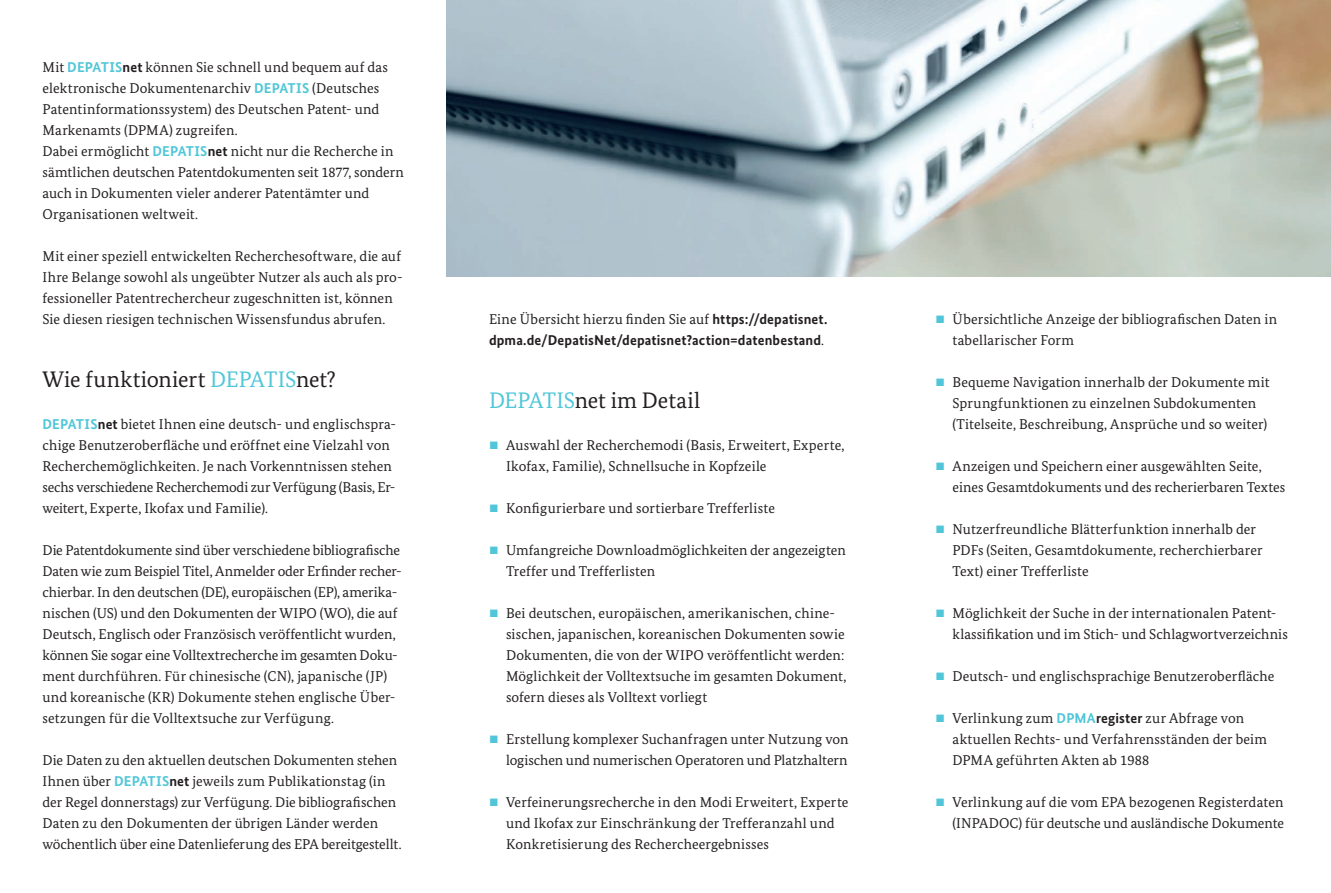
<style>
.page{position:relative;width:1331px;height:893px;background:#fff}
.page>*{position:absolute;margin:0;border:0;box-sizing:border-box;transform-origin:0 0}
.t1{font:22.5px "Bundes Serif";color:#231f20}
.t2{font:14.25px/21px "Bundes Serif";letter-spacing:.005em;color:#231f20}
.t3{font:700 14.25px/21px "Bundes Sans";letter-spacing:.01em;color:#231f20}
.s1{font-family:"Bundes Sans";font-weight:700;color:#51c6d8}
.s2{font-family:"Bundes Sans";font-weight:700}
.s3{color:#51c6d8}
.s4{font-family:"Bundes Serif";font-weight:400}
</style>
<div class="page">
<img style="left:446px;top:0;width:885px;height:276px">
<p class="t2" style="left:43px;top:56px;width:363px">Mit <span class="s1">DEPATIS</span><span class="s2">net</span> können Sie schnell und bequem auf das elektronische Dokumentenarchiv <span class="s1">DEPATIS</span> (Deutsches Patentinformationssystem) des Deutschen Patent- und Markenamts (DPMA) zugreifen.<br>Dabei ermöglicht <span class="s1">DEPATIS</span><span class="s2">net</span> nicht nur die Recherche in sämtlichen deutschen Patentdokumenten seit 1877, sondern auch in Dokumenten vieler anderer Patentämter und Organisationen weltweit.</p>
<p class="t2" style="left:43px;top:246px;width:362px">Mit einer speziell entwickelten Recherchesoftware, die auf Ihre Belange sowohl als ungeübter Nutzer als auch als pro&shy;fessioneller Patentrechercheur zugeschnitten ist, können Sie diesen riesigen technischen Wissensfundus abrufen.</p>
<h2 class="t1" style="left:43px;top:366px;width:295px">Wie funktioniert <span class="s3">DEPATIS</span>net?</h2>
<p class="t2" style="left:43px;top:413px;width:355px"><span class="s1">DEPATIS</span><span class="s2">net</span> bietet Ihnen eine deutsch- und englischspra&shy;chige Benutzeroberfläche und eröffnet eine Vielzahl von Recherchemöglichkeiten. Je nach Vorkenntnissen stehen sechs verschiedene Recherchemodi zur Verfügung (Basis, Er&shy;weitert, Experte, Ikofax und Familie).</p>
<p class="t2" style="left:43px;top:540px;width:361px">Die Patentdokumente sind über verschiedene bibliografische Daten wie zum Beispiel Titel, Anmelder oder Erfinder recher&shy;chierbar. In den deutschen (DE), europäischen (EP), amerika&shy;nischen (US) und den Dokumenten der WIPO (WO), die auf Deutsch, Englisch oder Französisch veröffentlicht wurden, können Sie sogar eine Volltextrecherche im gesamten Doku&shy;ment durchführen. Für chinesische (CN), japanische (JP) und koreanische (KR) Dokumente stehen englische Über&shy;setzungen für die Volltextsuche zur Verfügung.</p>
<p class="t2" style="left:43px;top:750px;width:360px">Die Daten zu den aktuellen deutschen Dokumenten stehen Ihnen über <span class="s1">DEPATIS</span><span class="s2">net</span> jeweils zum Publikationstag (in der Regel donnerstags) zur Verfügung. Die bibliografischen Daten zu den Dokumenten der übrigen Länder werden wöchentlich über eine Datenlieferung des EPA bereitgestellt.</p>
<p class="t3" style="left:489px;top:309px;width:340px"><span class="s4">Eine Übersicht hierzu finden Sie auf</span> https://depatisnet. dpma.de/DepatisNet/depatisnet?action=datenbestand<span class="s4">.</span></p>
<h2 class="t1" style="left:489px;top:387px;width:213px"><span class="s3">DEPATIS</span>net im Detail</h2>
<p class="t2" style="left:506px;top:434px;width:340px">Auswahl der Recherchemodi (Basis, Erweitert, Experte,<br>Ikofax, Familie), Schnellsuche in Kopfzeile</p>
<p class="t2" style="left:506px;top:497px;width:270px">Konfigurierbare und sortierbare Trefferliste</p>
<p class="t2" style="left:506px;top:539px;width:341px">Umfangreiche Downloadmöglichkeiten der angezeigten<br>Treffer und Trefferlisten</p>
<p class="t2" style="left:506px;top:602px;width:342px">Bei deutschen, europäischen, amerikanischen, chine&shy;sischen, japanischen, koreanischen Dokumenten sowie Dokumenten, die von der WIPO veröffentlicht werden:<br>Möglichkeit der Volltextsuche im gesamten Dokument, sofern dieses als Volltext vorliegt</p>
<p class="t2" style="left:506px;top:728px;width:344px">Erstellung komplexer Suchanfragen unter Nutzung von logischen und numerischen Operatoren und Platzhaltern</p>
<p class="t2" style="left:506px;top:791px;width:344px">Verfeinerungsrecherche in den Modi Erweitert, Experte und Ikofax zur Einschränkung der Trefferanzahl und<br>Konkretisierung des Rechercheergebnisses</p>
<p class="t2" style="left:952px;top:308px;width:326px">Übersichtliche Anzeige der bibliografischen Daten in tabellarischer Form</p>
<p class="t2" style="left:952px;top:371px;width:319px">Bequeme Navigation innerhalb der Dokumente mit<br>Sprungfunktionen zu einzelnen Subdokumenten (Titelseite, Beschreibung, Ansprüche und so weiter)</p>
<p class="t2" style="left:952px;top:455px;width:334px">Anzeigen und Speichern einer ausgewählten Seite, eines Gesamtdokuments und des recherierbaren Textes</p>
<p class="t2" style="left:952px;top:518px;width:312px">Nutzerfreundliche Blätterfunktion innerhalb der<br>PDFs (Seiten, Gesamtdokumente, recherchierbarer<br>Text) einer Trefferliste</p>
<p class="t2" style="left:952px;top:602px;width:337px">Möglichkeit der Suche in der internationalen Patent&shy;klassifikation und im Stich- und Schlagwortverzeichnis</p>
<p class="t2" style="left:952px;top:665px;width:323px">Deutsch- und englischsprachige Benutzeroberfläche</p>
<p class="t2" style="left:952px;top:707px;width:316px">Verlinkung zum <span class="s1">DPMA</span><span class="s2">register</span> zur Abfrage von aktuellen Rechts- und Verfahrensständen der beim<br>DPMA geführten Akten ab 1988</p>
<p class="t2" style="left:952px;top:791px;width:333px">Verlinkung auf die vom EPA bezogenen Registerdaten (INPADOC) für deutsche und ausländische Dokumente</p>
</div>
